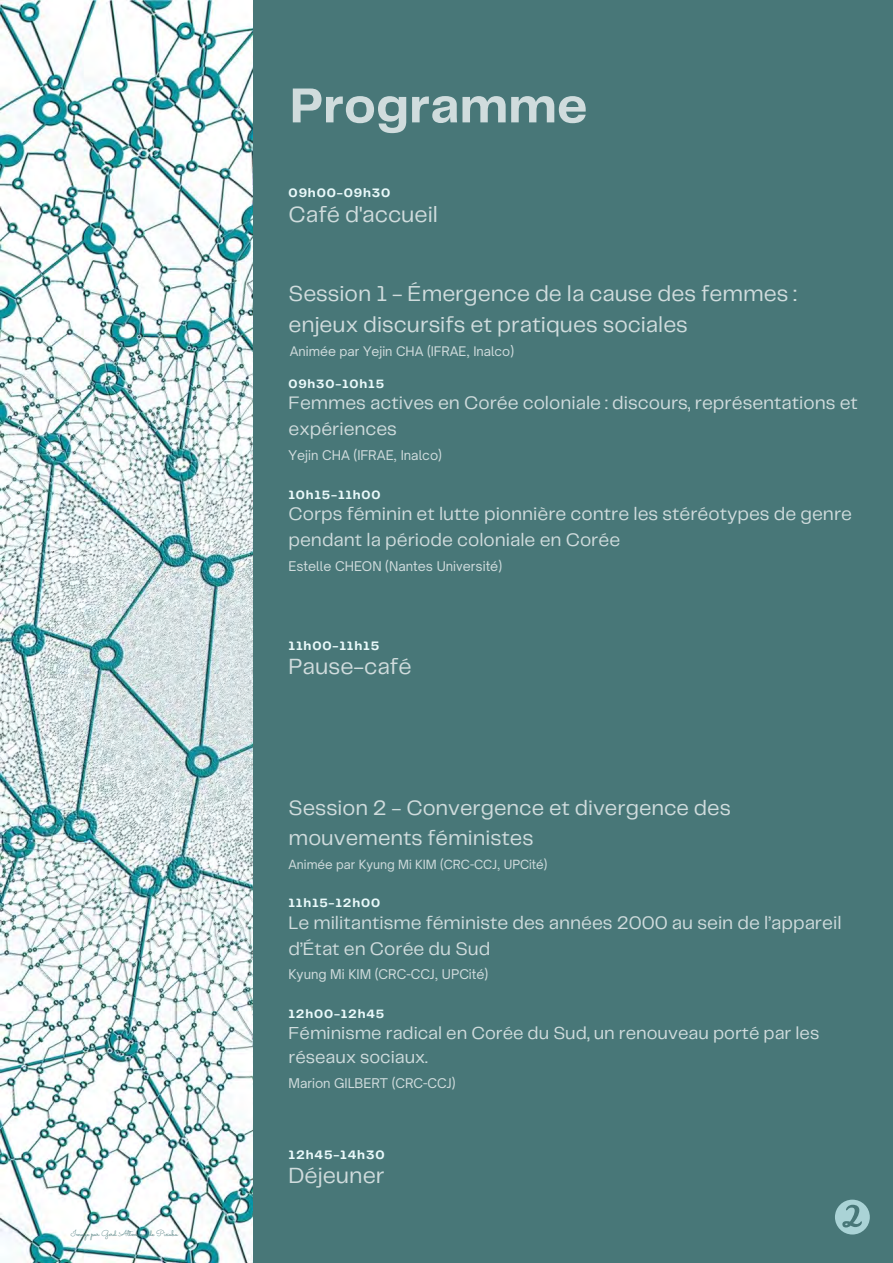
<style>
.page{position:relative;width:893px;height:1263px;background:#487778}
.page>*{position:absolute;margin:0;border:0;box-sizing:border-box;transform-origin:0 0}
.t1{font:700 50.93px "Telegraf";color:#d0dcdd}
.t2{font:22.88px "Telegraf";color:#d0dcdd}
.t3{font:22.5px "Telegraf";color:#d0dcdd}
.t4{font:21.6px/30.2px "Telegraf";color:#d0dcdd}
.t5{font:18.83px/25.9px "Telegraf";color:#d0dcdd}
.t6{font:18.08px/24.8px "Telegraf";color:#d0dcdd}
.t7{font:12.83px "Open Sauce One";color:#d0dcdd}
.t8{font:700 12.75px "Telegraf";letter-spacing:.07em;color:#e9f9fa}
.t9{font:12.67px "Open Sauce One";color:#d0dcdd}
.t10{font:700 12.6px "Telegraf";letter-spacing:.07em;color:#e9f9fa}
.t11{font:12.15px "Open Sauce One";color:#d0dcdd}
.t12{font:8.48px "Sacramento";color:#487778}
.s1{color:#fdfefe}
</style>
<div class="page">
<svg style="left:835px;top:1199px;width:35px;height:35px"></svg>
<img style="left:0;top:0;width:252px;height:1263px">
<p class="t12" style="left:71px;top:1228px;width:111px">Image par Gerd Altmann de Pixaba<span class="s1">y</span></p>
<p class="t1" style="left:290px;top:84px;width:299px">Programme</p>
<p class="t8" style="left:289px;top:187px;width:103px">09h00-09h30</p>
<p class="t2" style="left:289px;top:204px;width:151px">Café d'accueil</p>
<p class="t3" style="left:288px;top:284px;width:509px">Session 1 - Émergence de la cause des femmes :</p>
<p class="t3" style="left:288px;top:315px;width:401px">enjeux discursifs et pratiques sociales</p>
<p class="t9" style="left:290px;top:344px;width:226px">Animée par Yejin CHA (IFRAE, Inalco)</p>
<p class="t10" style="left:288px;top:378px;width:97px">09h30-10h15</p>
<p class="t5" style="left:288px;top:391px;width:571px">Femmes actives en Corée coloniale : discours, représentations et expériences</p>
<p class="t7" style="left:288px;top:447px;width:155px">Yejin CHA (IFRAE, Inalco)</p>
<p class="t10" style="left:288px;top:489px;width:93px">10h15-11h00</p>
<p class="t5" style="left:288px;top:502px;width:565px">Corps féminin et lutte pionnière contre les stéréotypes de genre pendant la période coloniale en Corée</p>
<p class="t7" style="left:288px;top:558px;width:215px">Estelle CHEON (Nantes Université)</p>
<p class="t8" style="left:288px;top:640px;width:92px">11h00-11h15</p>
<p class="t2" style="left:288px;top:657px;width:124px">Pause-café</p>
<p class="t4" style="left:288px;top:794px;width:444px">Session 2 - Convergence et divergence des mouvements féministes</p>
<p class="t11" style="left:288px;top:856px;width:260px">Animée par Kyung Mi KIM (CRC-CCJ, UPCité)</p>
<p class="t10" style="left:288px;top:897px;width:93px">11h15-12h00</p>
<p class="t5" style="left:288px;top:910px;width:554px">Le militantisme féministe des années 2000 au sein de l’appareil d’État en Corée du Sud</p>
<p class="t7" style="left:288px;top:966px;width:201px">Kyung Mi KIM (CRC-CCJ, UPCité)</p>
<p class="t10" style="left:288px;top:1009px;width:97px">12h00-12h45</p>
<p class="t6" style="left:288px;top:1021px;width:532px">Féminisme radical en Corée du Sud, un renouveau porté par les réseaux sociaux.</p>
<p class="t7" style="left:288px;top:1075px;width:168px">Marion GILBERT (CRC-CCJ)</p>
<p class="t8" style="left:288px;top:1149px;width:98px">12h45-14h30</p>
<p class="t2" style="left:288px;top:1166px;width:98px">Déjeuner</p>
</div>
